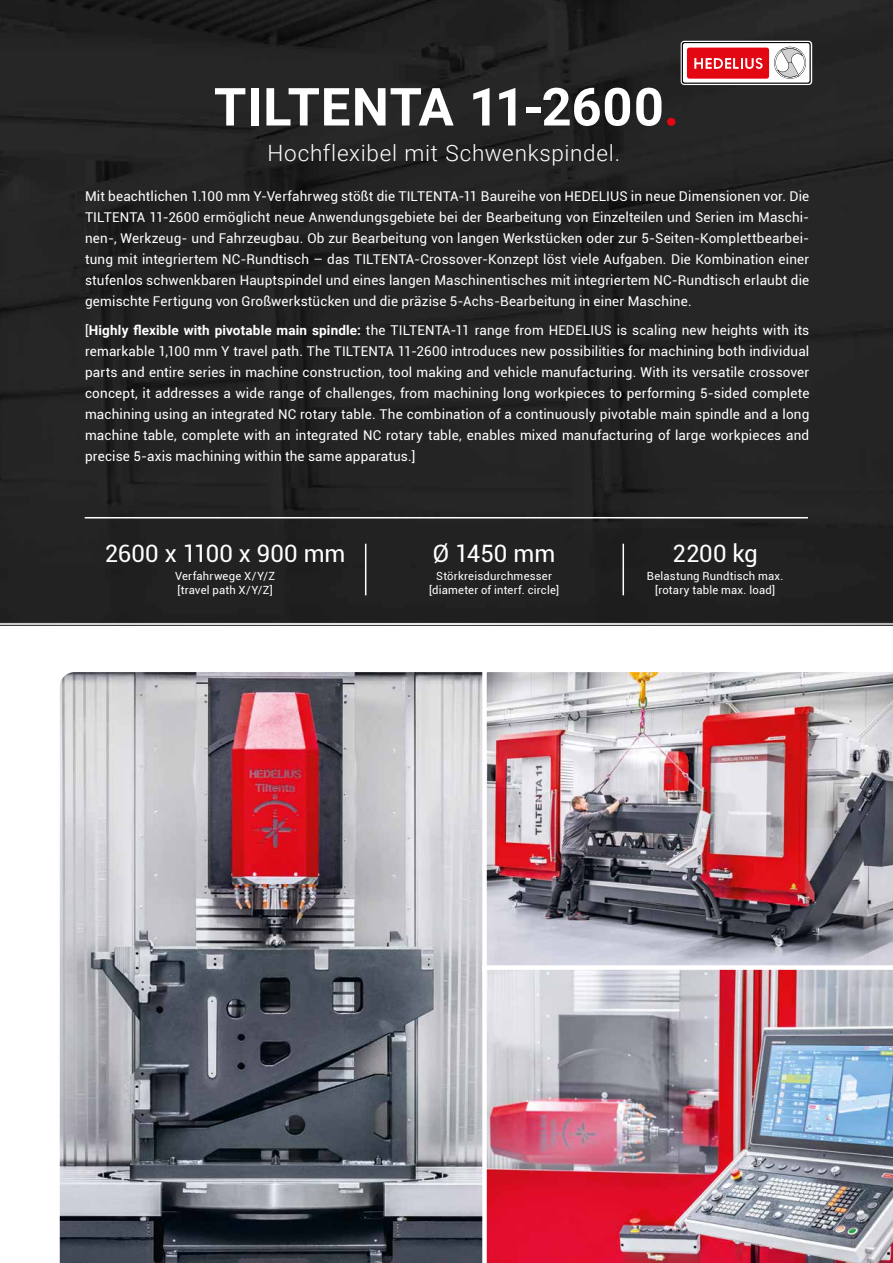
<style>
.page{position:relative;width:893px;height:1263px;background:#fff}
.page>*{position:absolute;margin:0;border:0;box-sizing:border-box;transform-origin:0 0}
.t1{font:700 52.5px "Roboto";letter-spacing:.015em;color:#fff}
.t2{font:24px "Roboto";color:#fff}
.t3{font:300 22.5px "Roboto";letter-spacing:.03em;color:#fff}
.t4{font:13.5px/21px "Roboto";letter-spacing:.01em;color:#fff;text-align:justify}
.t5{font:11.25px/13.5px "Roboto";letter-spacing:.02em;color:#fff;text-align:center}
.s1{color:#e30613}
.s2{font-weight:700}
</style>
<div class="page">
<div style="left:0;top:55px;width:893px;height:568px;background:#242424"></div>
<svg style="left:59px;top:672px;width:423px;height:591px"></svg>
<img style="left:482px;top:672px;width:411px;height:293px">
<img style="left:482px;top:965px;width:411px;height:298px">
<hr style="left:85px;top:517px;width:723px;height:1px;background:#fff">
<hr style="left:365px;top:544px;width:1px;height:51px;background:#fff">
<hr style="left:622px;top:544px;width:2px;height:51px;background:#fff">
<img style="left:0;top:0;width:893px;height:55px">
<div style="left:681px;top:41px;width:131px;height:44px;border:3px solid #fff;border-radius:2px"></div>
<svg style="left:682px;top:42px;width:129px;height:42px"></svg>
<h1 class="t1" style="left:214px;top:70px;width:467px">TILTENTA 11-2600<span class="s1">.</span></h1>
<h3 class="t3" style="left:267px;top:137px;width:354px">Hochflexibel mit Schwenkspindel.</h3>
<p class="t4" style="left:85px;top:185px;width:726px">Mit beachtlichen 1.100 mm Y-Verfahrweg stößt die TILTENTA-11 Baureihe von HEDELIUS in neue Dimensionen vor. Die TILTENTA 11-2600 ermöglicht neue Anwendungsgebiete bei der Bearbeitung von Einzelteilen und Serien im Maschi&shy;nen-, Werkzeug- und Fahrzeugbau. Ob zur Bearbeitung von langen Werkstücken oder zur 5-Seiten-Komplettbearbei&shy;tung mit integriertem NC-Rundtisch – das TILTENTA-Crossover-Konzept löst viele Aufgaben. Die Kombination einer stufenlos schwenkbaren Hauptspindel und eines langen Maschinentisches mit integriertem NC-Rundtisch erlaubt die gemischte Fertigung von Großwerkstücken und die präzise 5-Achs-Bearbeitung in einer Maschine.</p>
<p class="t4" style="left:85px;top:319px;width:726px">[<span class="s2">Highly flexible with pivotable main spindle:</span> the TILTENTA-11 range from HEDELIUS is scaling new heights with its remarkable 1,100 mm Y travel path. The TILTENTA 11-2600 introduces new possibilities for machining both individual parts and entire series in machine construction, tool making and vehicle manufacturing. With its versatile crossover concept, it addresses a wide range of challenges, from machining long workpieces to performing 5-sided complete machining using an integrated NC rotary table. The combination of a continuously pivotable main spindle and a long machine table, complete with an integrated NC rotary table, enables mixed manufacturing of large workpieces and precise 5-axis machining within the same apparatus.]</p>
<h2 class="t2" style="left:105px;top:536px;width:242px">2600 x 1100 x 900 mm</h2>
<h2 class="t2" style="left:433px;top:536px;width:124px">Ø 1450 mm</h2>
<h2 class="t2" style="left:673px;top:536px;width:87px">2200 kg</h2>
<p class="t5" style="left:175px;top:569px;width:102px;text-align:left">Verfahrwege X/Y/Z [travel path X/Y/Z]</p>
<p class="t5" style="left:429px;top:569px;width:132px">Störkreisdurchmesser [diameter of interf. circle]</p>
<p class="t5" style="left:647px;top:569px;width:138px">Belastung Rundtisch max. [rotary table max. load]</p>
</div>
